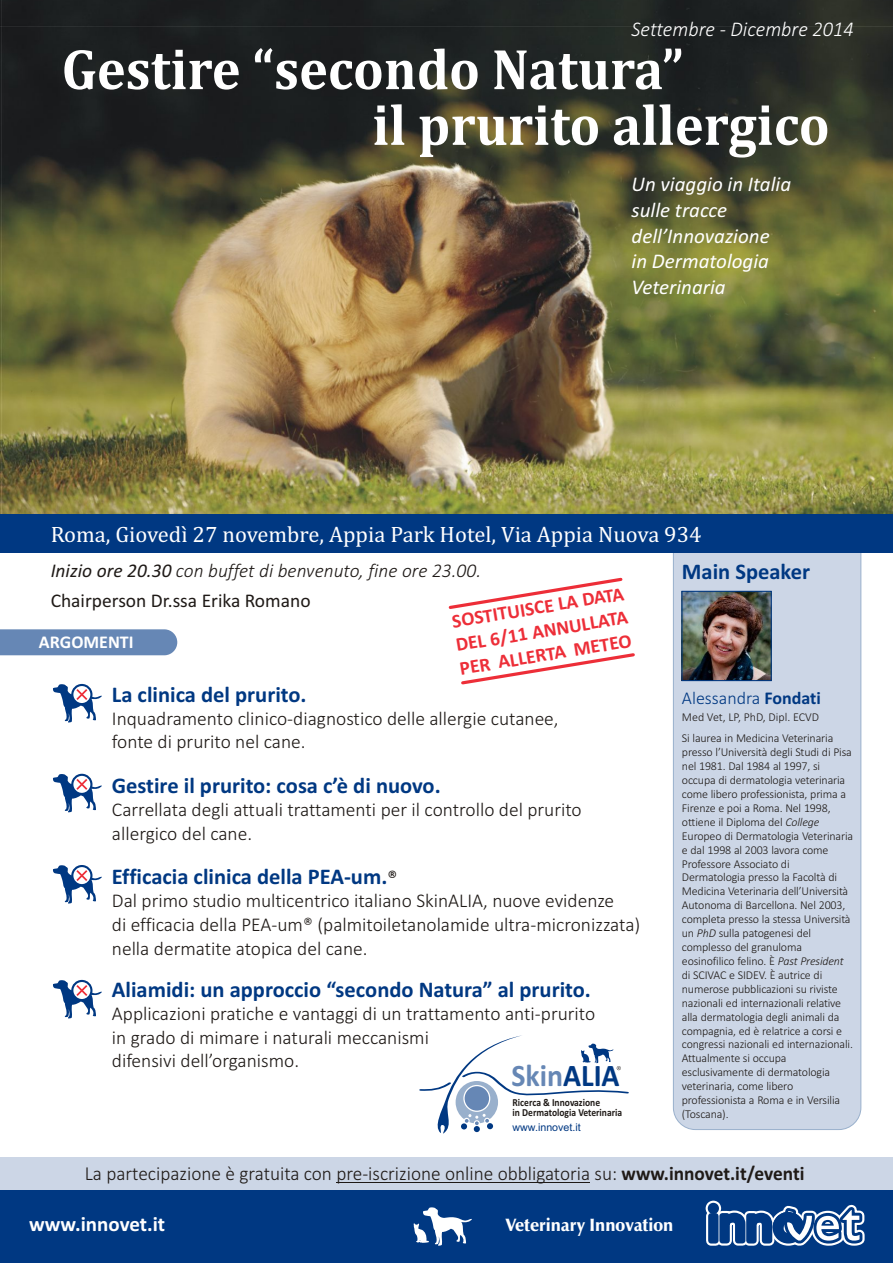
<style>
.page{position:relative;width:893px;height:1263px;background:#fff}
.page>*{position:absolute;margin:0;border:0;box-sizing:border-box;transform-origin:0 0}
.t1{font:700 57.9px/55.7px "Cambria";color:#fff;scale:.94 1}
.t2{font:700 31.5px "Calibri";color:#6687b5;scale:.95 1}
.t3{font:700 22.5px "Calibri";color:#003882}
.t4{font:22.5px "Cambria";color:#fff}
.t5{font:italic 21px/25.7px "Calibri";color:#fff}
.t6{font:italic 300 21px "Calibri";color:#fff}
.t7{font:700 21px "Calibri";color:#fff}
.t8{font:300 19.8px "Calibri";color:#1f1a17}
.t9{font:300 19.5px/23.9px "Calibri";color:#1f1a17}
.t10{font:italic 300 19.5px "Calibri";color:#1f1a17}
.t11{font:700 19.5px/23.9px "Calibri";color:#ed2e38;text-align:justify}
.t12{font:19.5px "Calibri";color:#1f1a17}
.t13{font:900 18px "Zapf Humanist 601 BT";color:#fff;scale:.95 1}
.t14{font:300 18px "Calibri";color:#003882}
.t15{font:700 18px "Calibri";color:#fff}
.t16{font:300 12px/14px "Calibri";letter-spacing:-.015em;color:#1f1a17}
.t17{font:700 10.8px/10.5px "Calibri";color:#1f1a17;scale:.89 1}
.t18{font:10.8px "Arial";color:#003882}
.s1{font-weight:400}
.s2{font-weight:400;font-size:19.5px;color:#1f1a17}
.s3{color:#003882}
.s4{font-weight:700}
.s5{font-style:italic}
</style>
<div class="page">
<div style="left:672px;top:553px;width:190px;height:577px;background:#ccd6e6"></div>
<div style="left:0;top:1157px;width:893px;height:33px;background:#ccd6e6"></div>
<div style="left:0;top:1190px;width:893px;height:73px;background:#003882"></div>
<svg style="left:705px;top:1200px;width:160px;height:46px"></svg>
<svg style="left:414px;top:1207px;width:58px;height:39px"></svg>
<hr style="left:336px;top:1182px;width:254px;height:1px;background:#1f1a17">
<svg style="left:419px;top:1035px;width:210px;height:99px"></svg>
<div style="left:463px;top:1085px;width:27px;height:27px;background:#6687b5;border:1px solid #fff;border-radius:50%"></div>
<div style="left:0;top:629px;width:178px;height:26px;background:#6687b5"></div>
<svg style="left:53px;top:684px;width:49px;height:39px"></svg>
<svg style="left:53px;top:774px;width:49px;height:38px"></svg>
<svg style="left:53px;top:865px;width:49px;height:39px"></svg>
<svg style="left:53px;top:980px;width:49px;height:39px"></svg>
<img style="left:0;top:0;width:893px;height:514px">
<div style="left:0;top:514px;width:893px;height:39px;background:#003882"></div>
<img style="left:683px;top:593px;width:87px;height:86px">
<div style="left:681px;top:591px;width:91px;height:90px;border:1px solid #003882"></div>
<svg style="left:448px;top:577px;width:175px;height:32px"></svg>
<svg style="left:461px;top:653px;width:174px;height:32px"></svg>
<h3 class="t6" style="left:632px;top:21px;width:224px">Settembre - Dicembre 2014</h3>
<h1 class="t1" style="left:372px;top:45px;width:488px;text-indent:-311px">Gestire “secondo Natura”<br>il prurito allergico</h1>
<h3 class="t5" style="left:632px;top:173px;width:161px">Un viaggio in Italia sulle tracce dell’Innovazione<br>in Dermatologia<br>Veterinaria</h3>
<h3 class="t4" style="left:51px;top:525px;width:652px">Roma, Giovedì 27 novembre, Appia Park Hotel, Via Appia Nuova 934</h3>
<h3 class="t10" style="left:51px;top:562px;width:432px"><span class="s1">Inizio ore 20.30</span> con buffet di benvenuto, fine ore 23.00.</h3>
<h3 class="t3" style="left:682px;top:562px;width:130px">Main Speaker</h3>
<h3 class="t12" style="left:51px;top:593px;width:261px">Chairperson Dr.ssa Erika Romano</h3>
<h3 class="t11" style="left:451px;top:611px;width:176px;rotate:-9deg">SOSTITUISCE LA DATA DEL 6/11 ANNULLATA PER ALLERTA METEO</h3>
<h3 class="t15" style="left:39px;top:634px;width:96px">ARGOMENTI</h3>
<h3 class="t3" style="left:112px;top:685px;width:196px">La clinica del prurito.</h3>
<h3 class="t9" style="left:112px;top:708px;width:448px">Inquadramento clinico-diagnostico delle allergie cutanee, fonte di prurito nel cane.</h3>
<h3 class="t3" style="left:112px;top:776px;width:330px">Gestire il prurito: cosa c’è di nuovo.</h3>
<h3 class="t9" style="left:112px;top:799px;width:471px">Carrellata degli attuali trattamenti per il controllo del prurito allergico del cane.</h3>
<h3 class="t3" style="left:112px;top:867px;width:287px">Efficacia clinica della PEA-um.<span class="s2">®</span></h3>
<h3 class="t9" style="left:112px;top:890px;width:530px">Dal primo studio multicentrico italiano SkinALIA, nuove evidenze<br>di efficacia della PEA-um® (palmitoiletanolamide ultra-micronizzata) nella dermatite atopica del cane.</h3>
<h3 class="t3" style="left:112px;top:980px;width:480px">Aliamidi: un approccio “secondo Natura” al prurito.</h3>
<h3 class="t9" style="left:112px;top:1003px;width:485px">Applicazioni pratiche e vantaggi di un trattamento anti-prurito in grado di mimare i naturali meccanismi<br>difensivi dell’organismo.</h3>
<h2 class="t2" style="left:511px;top:1063px;width:116px">Skin<span class="s3">ALIA</span></h2>
<p class="t17" style="left:513px;top:1098px;width:125px">Ricerca &amp; Innovazione<br>in Dermatologia Veterinaria</p>
<p class="t18" style="left:513px;top:1123px;width:70px">www.innovet.it</p>
<h3 class="t14" style="left:682px;top:691px;width:140px">Alessandra <span class="s4">Fondati</span></h3>
<p class="t16" style="left:682px;top:707px;width:153px;line-height:21.6px">Med Vet, LP, PhD, Dipl. ECVD<br>Si laurea in Medicina Veterinaria</p>
<p class="t16" style="left:682px;top:746px;width:173px">presso l’Università degli Studi di Pisa nel 1981. Dal 1984 al 1997, si occupa di dermatologia veterinaria come libero professionista, prima a<br>Firenze e poi a Roma. Nel 1998, ottiene il Diploma del <span class="s5">College<br></span>Europeo di Dermatologia Veterinaria e dal 1998 al 2003 lavora come<br>Professore Associato di<br>Dermatologia presso la Facoltà di<br>Medicina Veterinaria dell’Università<br>Autonoma di Barcellona. Nel 2003, completa presso la stessa Università un <span class="s5">PhD</span> sulla patogenesi del complesso del granuloma eosinofilico felino. È <span class="s5">Past President </span>di SCIVAC e SIDEV. È autrice di numerose pubblicazioni su riviste nazionali ed internazionali relative alla dermatologia degli animali da compagnia, ed è relatrice a corsi e congressi nazionali ed internazionali.<br>Attualmente si occupa esclusivamente di dermatologia veterinaria, come libero professionista a Roma e in Versilia (Toscana).</p>
<h3 class="t8" style="left:85px;top:1165px;width:721px">La partecipazione è gratuita con pre-iscrizione online obbligatoria su: <span class="s4">www.innovet.it/eventi</span></h3>
<h3 class="t7" style="left:29px;top:1215px;width:138px">www.innovet.it</h3>
<h3 class="t13" style="left:506px;top:1217px;width:178px">Veterinary Innovation</h3>
</div>
